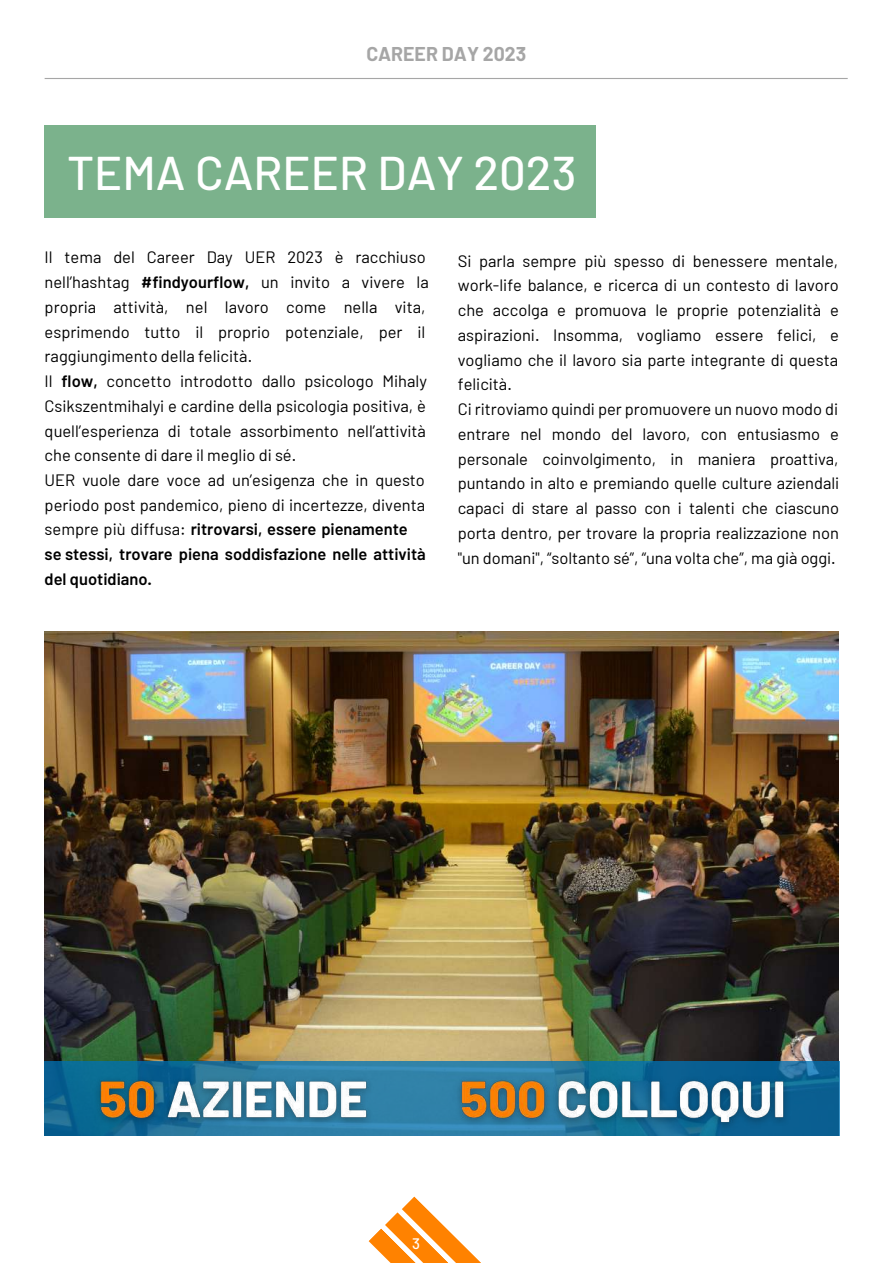
<style>
.page{position:relative;width:893px;height:1264px;background:#fff}
.page>*{position:absolute;margin:0;border:0;box-sizing:border-box;transform-origin:0 0}
.t1{font:500 47.25px "Barlow";color:#fff}
.t2{font:700 19.5px "Barlow";color:#a6a6a6}
.t3{font:16.5px/24.8px "Barlow";color:#000}
.t4{font:500 15.15px "Barlow";color:#fff}
.s1{font-weight:600}
</style>
<div class="page">
<hr style="left:45px;top:78px;width:802px;height:1px;background:#a6a6a6">
<svg style="left:368px;top:1196px;width:112px;height:66px"></svg>
<div style="left:45px;top:126px;width:550px;height:92px;background:#7bb28c"></div>
<img style="left:45px;top:631px;width:793px;height:430px">
<svg style="left:45px;top:1061px;width:794px;height:74px;background:#0c6392"></svg>
<img style="left:86px;top:1056px;width:712px;height:80px">
<p class="t2" style="left:366px;top:42px;width:161px">CAREER DAY 2023</p>
<h1 class="t1" style="left:67px;top:142px;width:510px">TEMA CAREER DAY 2023</h1>
<p class="t3" style="left:45px;top:244px;width:385px">Il tema del Career Day UER 2023 è racchiuso nell’hashtag <span class="s1">#findyourflow,</span> un invito a vivere la propria attività, nel lavoro come nella vita, esprimendo tutto il proprio potenziale, per il raggiungimento della felicità.<br>Il <span class="s1">flow,</span> concetto introdotto dallo psicologo Mihaly Csikszentmihalyi e cardine della psicologia positiva, è quell’esperienza di totale assorbimento nell’attività che consente di dare il meglio di sé.<br>UER vuole dare voce ad un’esigenza che in questo periodo post pandemico, pieno di incertezze, diventa sempre più diffusa: <span class="s1">ritrovarsi, essere pienamente se stessi, trovare piena soddisfazione nelle attività del quotidiano.</span></p>
<p class="t3" style="left:458px;top:248px;width:383px">Si parla sempre più spesso di benessere mentale, work-life balance, e ricerca di un contesto di lavoro che accolga e promuova le proprie potenzialità e aspirazioni. Insomma, vogliamo essere felici, e vogliamo che il lavoro sia parte integrante di questa felicità.<br>Ci ritroviamo quindi per promuovere un nuovo modo di entrare nel mondo del lavoro, con entusiasmo e personale coinvolgimento, in maniera proattiva, puntando in alto e premiando quelle culture aziendali capaci di stare al passo con i talenti che ciascuno porta dentro, per trovare la propria realizzazione non "un domani", “soltanto sé”, “una volta che”, ma già oggi.</p>
<p class="t4" style="left:412px;top:1233px;width:9px">3</p>
</div>
